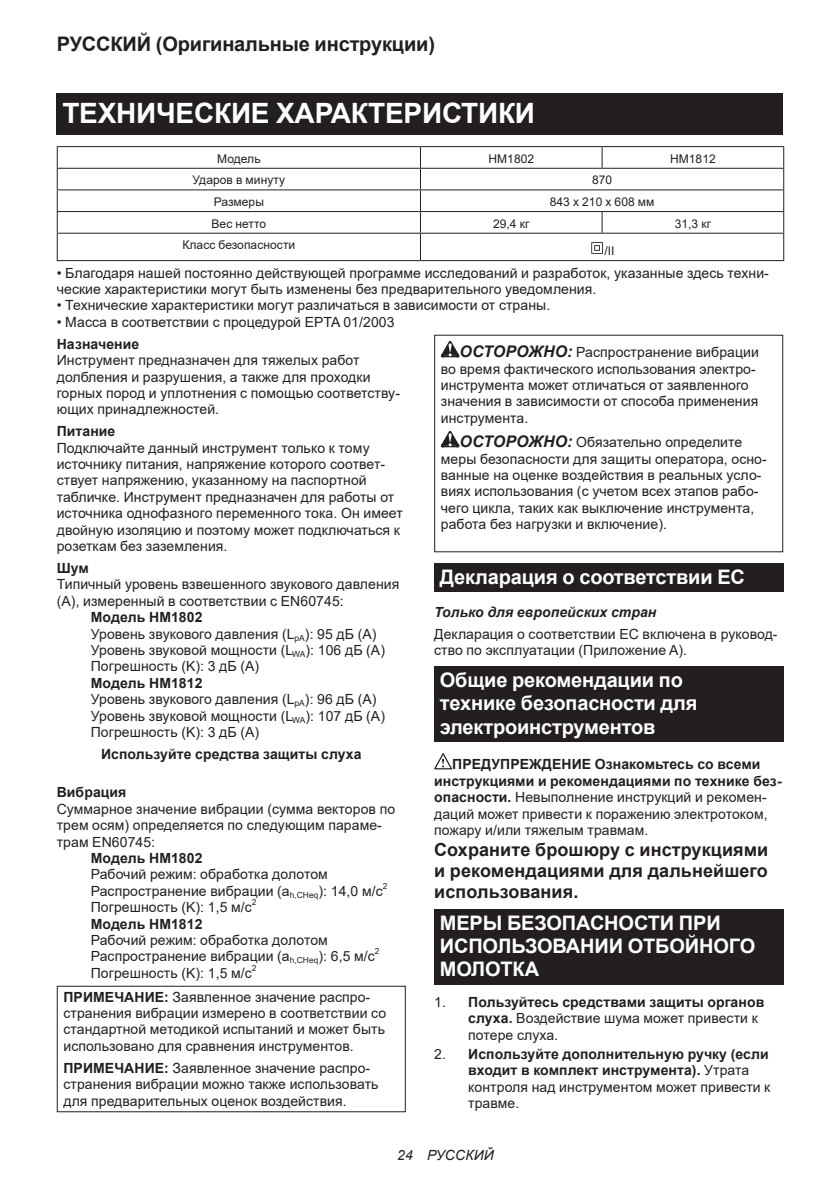
<style>
.page{position:relative;width:840px;height:1191px;background:#fff}
.page>*{position:absolute;margin:0;border:0;box-sizing:border-box;transform-origin:0 0}
.t1{font:700 28px "Arial";letter-spacing:-.01em;color:#fff}
.t2{font:700 20px/23.4px "Arial";letter-spacing:-.01em;color:#fff}
.t3{font:700 20px "Arial";letter-spacing:-.01em;color:#231f20}
.t4{font:700 18px/21px "Arial";letter-spacing:.005em;color:#231f20;text-align:justify}
.t5{font:14px/16.4px "Arial";letter-spacing:.005em;color:#231f20}
.t6{font:700 14px/16.4px "Arial";letter-spacing:.005em;color:#231f20}
.t7{font:italic 700 14px "Arial";letter-spacing:.005em;color:#231f20}
.t8{font:italic 14px "Arial";letter-spacing:.005em;color:#231f20}
.t9{font:12px "Arial";letter-spacing:.005em;color:#231f20}
.t10{font:8.4px "Arial";color:#231f20}
.s1{font-weight:700}
.s2{font-weight:700;font-style:italic;font-size:16px}
.s3{font-weight:400}
</style>
<div class="page">
<div style="left:57px;top:94px;width:725px;height:41px;background:#231f20"></div>
<hr style="left:57px;top:146px;width:363px;height:1px;background:#231f20">
<hr style="left:420px;top:146px;width:181px;height:1px;background:#231f20">
<hr style="left:601px;top:146px;width:182px;height:1px;background:#231f20">
<svg style="left:601px;top:147px;width:1px;height:21px"></svg>
<hr style="left:57px;top:168px;width:363px;height:1px;background:#231f20">
<hr style="left:420px;top:168px;width:181px;height:1px;background:#231f20">
<hr style="left:601px;top:168px;width:182px;height:1px;background:#231f20">
<hr style="left:57px;top:189px;width:363px;height:1px;background:#231f20">
<hr style="left:420px;top:189px;width:181px;height:1px;background:#231f20">
<hr style="left:601px;top:189px;width:182px;height:1px;background:#231f20">
<hr style="left:57px;top:211px;width:363px;height:1px;background:#231f20">
<hr style="left:420px;top:211px;width:181px;height:1px;background:#231f20">
<hr style="left:601px;top:211px;width:182px;height:1px;background:#231f20">
<svg style="left:601px;top:212px;width:1px;height:21px"></svg>
<hr style="left:57px;top:233px;width:363px;height:1px;background:#231f20">
<svg style="left:57px;top:147px;width:1px;height:113px"></svg>
<hr style="left:420px;top:233px;width:181px;height:1px;background:#231f20">
<svg style="left:420px;top:147px;width:1px;height:113px"></svg>
<hr style="left:601px;top:233px;width:182px;height:1px;background:#231f20">
<hr style="left:57px;top:260px;width:363px;height:1px;background:#231f20">
<hr style="left:420px;top:260px;width:181px;height:1px;background:#231f20">
<hr style="left:601px;top:260px;width:182px;height:1px;background:#231f20">
<svg style="left:591px;top:242px;width:11px;height:12px"></svg>
<div style="left:57px;top:985px;width:348px;height:127px;border:1px solid #231f20"></div>
<svg style="left:440px;top:341px;width:19px;height:16px"></svg>
<svg style="left:440px;top:431px;width:19px;height:16px"></svg>
<div style="left:434px;top:563px;width:348px;height:29px;background:#231f20"></div>
<div style="left:434px;top:667px;width:348px;height:75px;background:#231f20"></div>
<svg style="left:434px;top:753px;width:18px;height:16px"></svg>
<div style="left:434px;top:909px;width:348px;height:75px;background:#231f20"></div>
<h2 class="t3" style="left:57px;top:30px;width:379px">РУССКИЙ (Оригинальные инструкции)</h2>
<h1 class="t1" style="left:62px;top:94px;width:474px">ТЕХНИЧЕСКИЕ ХАРАКТЕРИСТИКИ</h1>
<p class="t9" style="left:217px;top:150px;width:45px">Модель</p>
<p class="t9" style="left:488px;top:150px;width:47px">HM1802</p>
<p class="t9" style="left:669px;top:150px;width:47px">HM1812</p>
<p class="t9" style="left:192px;top:172px;width:94px">Ударов в минуту</p>
<p class="t9" style="left:591px;top:172px;width:22px">870</p>
<p class="t9" style="left:213px;top:193px;width:52px">Размеры</p>
<p class="t9" style="left:549px;top:193px;width:106px">843 x 210 x 608 мм</p>
<p class="t9" style="left:211px;top:215px;width:56px">Вес нетто</p>
<p class="t9" style="left:493px;top:215px;width:38px">29,4 кг</p>
<p class="t9" style="left:674px;top:215px;width:38px">31,3 кг</p>
<p class="t9" style="left:182px;top:237px;width:114px">Класс безопасности</p>
<p class="t9" style="left:604px;top:242px;width:12px">/II</p>
<p class="t5" style="left:57px;top:264px;width:713px">• Благодаря нашей постоянно действующей программе исследований и разработок, указанные здесь техни&shy;ческие характеристики могут быть изменены без предварительного уведомления.</p>
<p class="t5" style="left:57px;top:297px;width:494px">• Технические характеристики могут различаться в зависимости от страны.</p>
<p class="t5" style="left:57px;top:313px;width:339px">• Масса в соответствии с процедурой EPTA 01/2003</p>
<p class="t6" style="left:57px;top:336px;width:84px">Назначение</p>
<p class="t5" style="left:57px;top:352px;width:344px">Инструмент предназначен для тяжелых работ долбления и разрушения, а также для проходки горных пород и уплотнения с помощью соответству&shy;ющих принадлежностей.</p>
<p class="t6" style="left:57px;top:423px;width:60px">Питание</p>
<p class="t5" style="left:57px;top:439px;width:347px">Подключайте данный инструмент только к тому источнику питания, напряжение которого соответ&shy;ствует напряжению, указанному на паспортной табличке. Инструмент предназначен для работы от источника однофазного переменного тока. Он имеет двойную изоляцию и поэтому может подключаться к розеткам без заземления.</p>
<p class="t6" style="left:57px;top:560px;width:34px">Шум</p>
<p class="t5" style="left:57px;top:576px;width:344px">Типичный уровень взвешенного звукового давления (A), измеренный в соответствии с EN60745:</p>
<p class="t5" style="left:91px;top:609px;width:295px"><span class="s1">Модель HM1802<br></span>Уровень звукового давления (L<sub>pA</sub>): 95 дБ (A)<br>Уровень звуковой мощности (L<sub>WA</sub>): 106 дБ (A)<br>Погрешность (K): 3 дБ (A)</p>
<p class="t5" style="left:91px;top:674px;width:295px"><span class="s1">Модель HM1812<br></span>Уровень звукового давления (L<sub>pA</sub>): 96 дБ (A)<br>Уровень звуковой мощности (L<sub>WA</sub>): 107 дБ (A)<br>Погрешность (K): 3 дБ (A)</p>
<p class="t6" style="left:101px;top:746px;width:262px">Используйте средства защиты слуха</p>
<p class="t6" style="left:57px;top:784px;width:71px">Вибрация</p>
<p class="t5" style="left:57px;top:800px;width:340px">Суммарное значение вибрации (сумма векторов по трем осям) определяется по следующим параме&shy;трам EN60745:</p>
<p class="t6" style="left:91px;top:850px;width:113px">Модель HM1802</p>
<p class="t5" style="left:91px;top:866px;width:293px">Рабочий режим: обработка долотом<br>Распространение вибрации (a<sub>h,CHeq</sub>): 14,0 м/с</p>
<p class="t5" style="left:440px;top:344px;width:319px;text-indent:19px"><span class="s2">ОСТОРОЖНО:</span> Распространение вибрации во время фактического использования электро&shy;инструмента может отличаться от заявленного значения в зависимости от способа применения инструмента.</p>
<p class="t5" style="left:440px;top:434px;width:327px;text-indent:19px"><span class="s2">ОСТОРОЖНО:</span> Обязательно определите меры безопасности для защиты оператора, осно&shy;ванные на оценке воздействия в реальных усло&shy;виях использования (с учетом всех этапов рабо&shy;чего цикла, таких как выключение инструмента, работа без нагрузки и включение).</p>
<h2 class="t2" style="left:439px;top:565px;width:306px">Декларация о соответствии ЕС</h2>
<p class="t7" style="left:434px;top:603px;width:223px">Только для европейских стран</p>
<p class="t5" style="left:434px;top:626px;width:345px">Декларация о соответствии ЕС включена в руковод&shy;ство по эксплуатации (Приложение A).</p>
<h2 class="t2" style="left:439px;top:668px;width:259px">Общие рекомендации по технике безопасности для электроинструментов</h2>
<p class="t5" style="left:434px;top:756px;width:349px;text-indent:18px"><span class="s1">ПРЕДУПРЕЖДЕНИЕ Ознакомьтесь со всеми инструкциями и рекомендациями по технике без&shy;опасности.</span> Невыполнение инструкций и рекомен&shy;даций может привести к поражению электротоком, пожару и/или тяжелым травмам.</p>
<p class="t4" style="left:434px;top:839px;width:335px">Сохраните брошюру с инструкциями и рекомендациями для дальнейшего использования.</p>
<h2 class="t2" style="left:439px;top:911px;width:317px">МЕРЫ БЕЗОПАСНОСТИ ПРИ<br>ИСПОЛЬЗОВАНИИ ОТБОЙНОГО<br>МОЛОТКА</h2>
<p class="t5" style="left:468px;top:993px;width:297px;text-indent:-34px">1. <span class="s1">Пользуйтесь средствами защиты органов слуха.</span> Воздействие шума может привести к потере слуха.</p>
<p class="t6" style="left:468px;top:1046px;width:303px;text-indent:-34px"><span class="s3">2.</span> Используйте дополнительную ручку (если входит в комплект инструмента). <span class="s3">Утрата контроля над инструментом может привести к травме.</span></p>
<p class="t10" style="left:382px;top:880px;width:6px">2</p>
<p class="t5" style="left:91px;top:899px;width:162px">Погрешность (K): 1,5 м/с</p>
<p class="t10" style="left:252px;top:896px;width:6px">2</p>
<p class="t6" style="left:91px;top:915px;width:113px">Модель HM1812</p>
<p class="t5" style="left:91px;top:931px;width:285px">Рабочий режим: обработка долотом<br>Распространение вибрации (a<sub>h,CHeq</sub>): 6,5 м/с</p>
<p class="t10" style="left:374px;top:945px;width:6px">2</p>
<p class="t5" style="left:91px;top:964px;width:162px">Погрешность (K): 1,5 м/с</p>
<p class="t10" style="left:252px;top:962px;width:6px">2</p>
<p class="t5" style="left:63px;top:988px;width:324px"><span class="s1">ПРИМЕЧАНИЕ:</span> Заявленное значение распро&shy;странения вибрации измерено в соответствии со стандартной методикой испытаний и может быть использовано для сравнения инструментов.</p>
<p class="t5" style="left:63px;top:1059px;width:316px"><span class="s1">ПРИМЕЧАНИЕ:</span> Заявленное значение распро&shy;странения вибрации можно также использовать для предварительных оценок воздействия.</p>
<p class="t8" style="left:397px;top:1146px;width:98px">24 РУССКИЙ</p>
</div>
